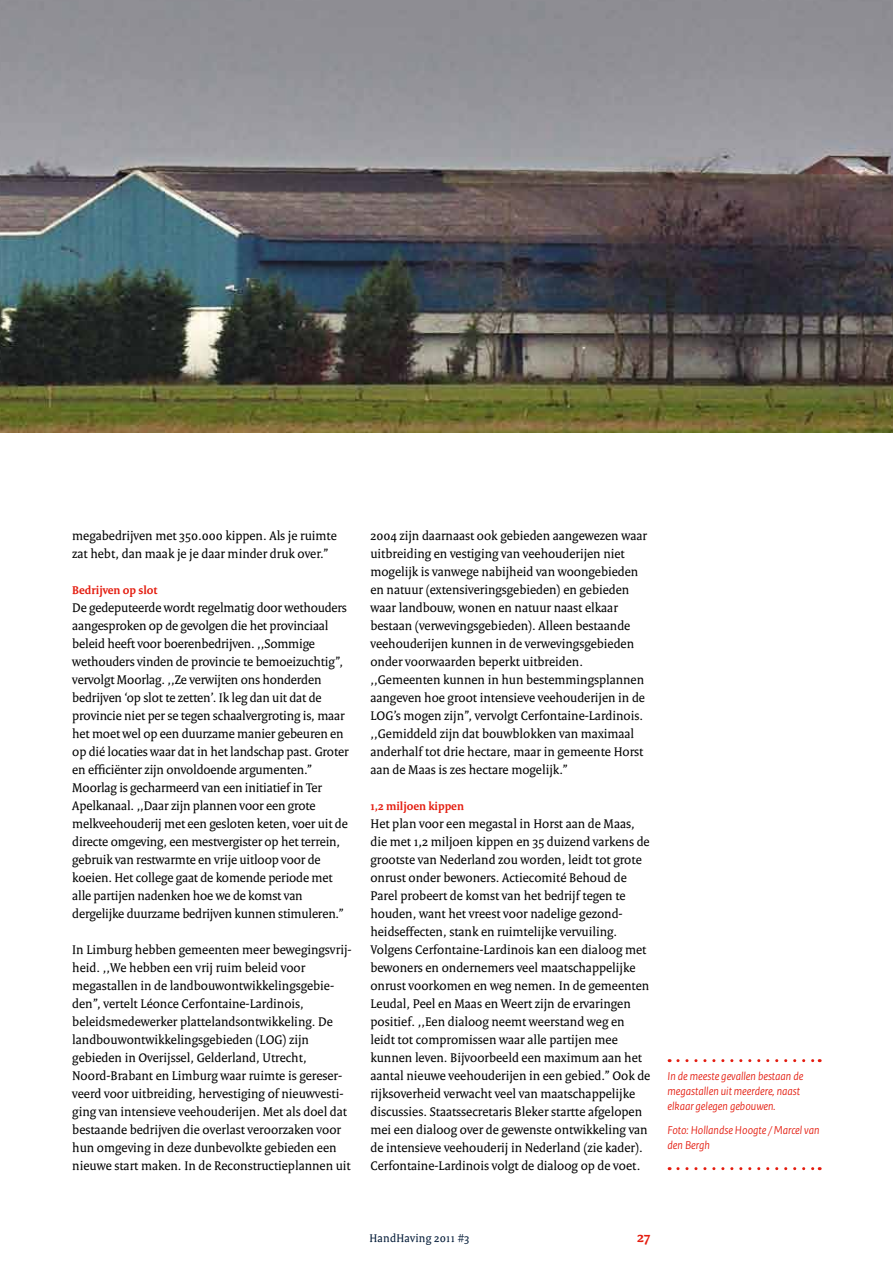
<style>
.page{position:relative;width:893px;height:1263px;background:#fff}
.page>*{position:absolute;margin:0;border:0;box-sizing:border-box;transform-origin:0 0}
.t1{font:700 15px "Rijksoverheid Serif";color:#e41c0f}
.t2{font:13.5px/18px "Rijksoverheid Serif";color:#000}
.t3{font:italic 12px/15px "Rijksoverheid Sans";color:#e41c0f}
.t4{font:700 12px "Rijksoverheid Serif";color:#e41c0f}
.t5{font:12px "Rijksoverheid Serif";letter-spacing:.02em;color:#001936}
</style>
<div class="page">
<svg style="left:678px;top:1059px;width:142px;height:3px"></svg>
<svg style="left:678px;top:1167px;width:142px;height:3px"></svg>
<img style="left:0;top:0;width:893px;height:432px">
<p class="t2" style="left:72px;top:527px;width:266px">megabedrijven met 350.000 kippen. Als je ruimte zat hebt, dan maak je je daar minder druk over.”</p>
<p class="t4" style="left:72px;top:583px;width:87px">Bedrijven op slot</p>
<p class="t2" style="left:72px;top:599px;width:278px">De gedeputeerde wordt regelmatig door wethouders aangesproken op de gevolgen die het provinciaal beleid heeft voor boerenbedrijven. ,,Sommige wethouders vinden de provincie te bemoeizuchtig”, vervolgt Moorlag. ,,Ze verwijten ons honderden bedrijven ‘op slot te zetten’. Ik leg dan uit dat de provincie niet per se tegen schaalvergroting is, maar het moet wel op een duurzame manier gebeuren en op dié locaties waar dat in het landschap past. Groter en efficiënter zijn onvoldoende argumenten.” Moorlag is gecharmeerd van een initiatief in Ter Apelkanaal. ,,Daar zijn plannen voor een grote melkveehouderij met een gesloten keten, voer uit de directe omgeving, een mestvergister op het terrein, gebruik van restwarmte en vrije uitloop voor de koeien. Het college gaat de komende periode met alle partijen nadenken hoe we de komst van dergelijke duurzame bedrijven kunnen stimuleren.”</p>
<p class="t2" style="left:72px;top:940px;width:281px">In Limburg hebben gemeenten meer bewegingsvrij&shy;heid. ,,We hebben een vrij ruim beleid voor megastallen in de landbouwontwikkelingsgebie&shy;den”, vertelt Léonce Cerfontaine-Lardinois, beleidsmedewerker plattelandsontwikkeling. De landbouwontwikkelingsgebieden (LOG) zijn gebieden in Overijssel, Gelderland, Utrecht, Noord-Brabant en Limburg waar ruimte is gereser&shy;veerd voor uitbreiding, hervestiging of nieuwvesti&shy;ging van intensieve veehouderijen. Met als doel dat bestaande bedrijven die overlast veroorzaken voor hun omgeving in deze dunbevolkte gebieden een nieuwe start maken. In de Reconstructieplannen uit</p>
<p class="t2" style="left:370px;top:526px;width:278px">2004 zijn daarnaast ook gebieden aangewezen waar uitbreiding en vestiging van veehouderijen niet mogelijk is vanwege nabijheid van woongebieden en natuur (extensiveringsgebieden) en gebieden waar landbouw, wonen en natuur naast elkaar bestaan (verwevingsgebieden). Alleen bestaande veehouderijen kunnen in de verwevingsgebieden onder voorwaarden beperkt uitbreiden. ,,Gemeenten kunnen in hun bestemmingsplannen aangeven hoe groot intensieve veehouderijen in de LOG’s mogen zijn”, vervolgt Cerfontaine-Lardinois. ,,Gemiddeld zijn dat bouwblokken van maximaal anderhalf tot drie hectare, maar in gemeente Horst aan de Maas is zes hectare mogelijk.”</p>
<p class="t4" style="left:370px;top:799px;width:95px">1,2 miljoen kippen</p>
<p class="t2" style="left:370px;top:815px;width:281px">Het plan voor een megastal in Horst aan de Maas, die met 1,2 miljoen kippen en 35 duizend varkens de grootste van Nederland zou worden, leidt tot grote onrust onder bewoners. Actiecomité Behoud de Parel probeert de komst van het bedrijf tegen te houden, want het vreest voor nadelige gezond&shy;heidseffecten, stank en ruimtelijke vervuiling.<br>Volgens Cerfontaine-Lardinois kan een dialoog met bewoners en ondernemers veel maatschappelijke onrust voorkomen en weg nemen. In de gemeenten Leudal, Peel en Maas en Weert zijn de ervaringen positief. ,,Een dialoog neemt weerstand weg en leidt tot compromissen waar alle partijen mee kunnen leven. Bijvoorbeeld een maximum aan het aantal nieuwe veehouderijen in een gebied.” Ook de rijksoverheid verwacht veel van maatschappelijke discussies. Staatssecretaris Bleker startte afgelopen mei een dialoog over de gewenste ontwikkeling van de intensieve veehouderij in Nederland (zie kader).<br>Cerfontaine-Lardinois volgt de dialoog op de voet.</p>
<p class="t3" style="left:668px;top:1069px;width:137px">In de meeste gevallen bestaan de megastallen uit meerdere, naast elkaar gelegen gebouwen.</p>
<p class="t3" style="left:668px;top:1123px;width:153px">Foto: Hollandse Hoogte / Marcel van den Bergh</p>
<p class="t5" style="left:369px;top:1231px;width:102px">HandHaving 2011 #3</p>
<p class="t1" style="left:637px;top:1228px;width:15px">27</p>
</div>
